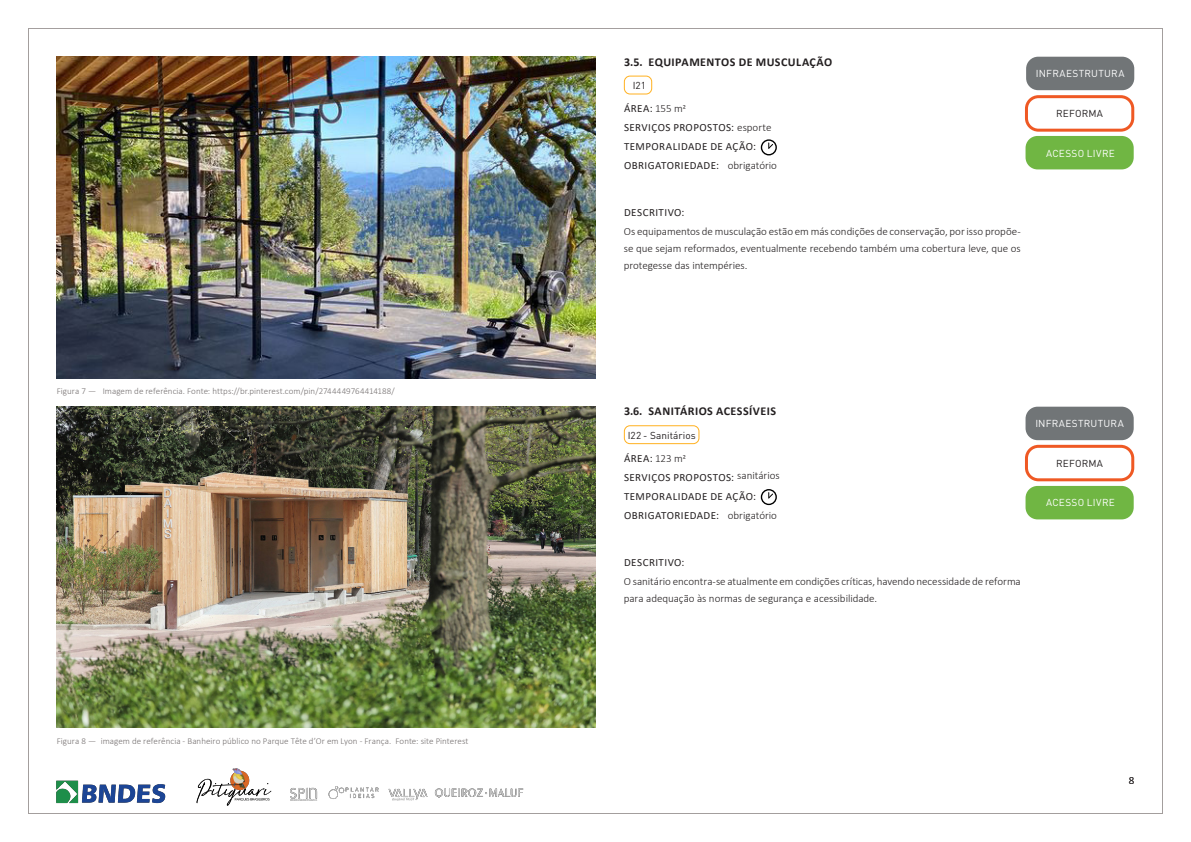
<style>
.page{position:relative;width:1191px;height:842px;background:#fff}
.page>*{position:absolute;margin:0;border:0;box-sizing:border-box;transform-origin:0 0}
.t1{font:700 12px "Calibri";letter-spacing:.04em;color:#231f20}
.CORPO_DE_TEXTO{font:300 11px/17px "Calibri";color:#231f20;text-align:justify}
.CORPO_DE_TEXTO-2{font:11px/18.9px "Calibri";letter-spacing:.04em;color:#231f20}
.LEGENDA_EM_DIAGRAMAS{font:10px "DIN Pro";letter-spacing:.03em;color:#fff}
.CORPO_DE_TEXTO-3{font:10px "DIN Pro";letter-spacing:.005em;color:#231f20}
.LEGENDA_EM_DIAGRAMAS-2{font:10px "DIN Pro";letter-spacing:.02em;color:#231f20}
.t2{font:300 9px "Calibri";letter-spacing:.005em;color:#767171}
.s1{font-weight:300}
</style>
<div class="page">
<img style="left:57px;top:768px;width:467px;height:38px">
<div style="left:1026px;top:57px;width:108px;height:33px;background:#717577;border-radius:12px"></div>
<div style="left:761px;top:139px;width:16px;height:16px;border:1px solid #000;border-radius:50%"></div>
<svg style="left:768px;top:143px;width:6px;height:6px"></svg>
<div style="left:1025px;top:95px;width:109px;height:37px;border:3px solid #ef5924;border-radius:12px"></div>
<div style="left:1025px;top:136px;width:108px;height:33px;background:#70b643;border-radius:12px"></div>
<div style="left:624px;top:76px;width:28px;height:18px;border:1px solid #ffb120;border-radius:6px"></div>
<img style="left:57px;top:57px;width:538px;height:321px">
<div style="left:761px;top:489px;width:16px;height:16px;border:1px solid #000;border-radius:50%"></div>
<svg style="left:768px;top:493px;width:5px;height:6px"></svg>
<img style="left:57px;top:406px;width:538px;height:322px">
<div style="left:624px;top:425px;width:75px;height:19px;border:1px solid #ffb120;border-radius:6px"></div>
<div style="left:1025px;top:486px;width:108px;height:33px;background:#70b643;border-radius:12px"></div>
<div style="left:1025px;top:407px;width:108px;height:33px;background:#717577;border-radius:12px"></div>
<div style="left:1025px;top:445px;width:109px;height:36px;border:3px solid #ef5924;border-radius:12px"></div>
<p class="t2" style="left:57px;top:386px;width:339px">Figura 7 — Imagem de referência. Fonte: https://br.pinterest.com/pin/2744449764414188/</p>
<p class="t2" style="left:57px;top:735px;width:413px">Figura 8 — imagem de referência - Banheiro público no Parque Tête d’Or em Lyon - França. Fonte: site Pinterest</p>
<p class="t1" style="left:624px;top:53px;width:210px">3.5. EQUIPAMENTOS DE MUSCULAÇÃO</p>
<p class="CORPO_DE_TEXTO-3" style="left:632px;top:78px;width:15px">I21</p>
<p class="CORPO_DE_TEXTO-2" style="left:624px;top:99px;width:63px">ÁREA: <span class="s1">155 m2</span></p>
<p class="CORPO_DE_TEXTO-2" style="left:624px;top:118px;width:149px">SERVIÇOS PROPOSTOS: <span class="s1">esporte<br></span>TEMPORALIDADE DE AÇÃO:</p>
<p class="CORPO_DE_TEXTO-2" style="left:624px;top:156px;width:97px">OBRIGATORIEDADE:</p>
<p class="CORPO_DE_TEXTO" style="left:728px;top:157px;width:51px">obrigatório</p>
<p class="CORPO_DE_TEXTO-2" style="left:624px;top:203px;width:62px">DESCRITIVO:</p>
<p class="CORPO_DE_TEXTO" style="left:624px;top:223px;width:398px">Os equipamentos de musculação estão em más condições de conservação, por isso propõe&shy;se que sejam reformados, eventualmente recebendo também uma cobertura leve, que os protegesse das intempéries.</p>
<p class="LEGENDA_EM_DIAGRAMAS" style="left:1036px;top:67px;width:90px">INFRAESTRUTURA</p>
<p class="LEGENDA_EM_DIAGRAMAS-2" style="left:1056px;top:107px;width:48px">REFORMA</p>
<p class="LEGENDA_EM_DIAGRAMAS" style="left:1046px;top:146px;width:70px">ACESSO LIVRE</p>
<p class="t1" style="left:624px;top:403px;width:154px">3.6. SANITÁRIOS ACESSÍVEIS</p>
<p class="CORPO_DE_TEXTO-3" style="left:628px;top:428px;width:70px">I22 - Sanitários</p>
<p class="CORPO_DE_TEXTO-2" style="left:624px;top:448px;width:63px">ÁREA: <span class="s1">123 m2</span></p>
<p class="CORPO_DE_TEXTO-2" style="left:624px;top:467px;width:112px">SERVIÇOS PROPOSTOS:</p>
<p class="CORPO_DE_TEXTO-2" style="left:624px;top:486px;width:133px">TEMPORALIDADE DE AÇÃO:</p>
<p class="CORPO_DE_TEXTO" style="left:728px;top:506px;width:51px">obrigatório</p>
<p class="CORPO_DE_TEXTO" style="left:737px;top:467px;width:44px">sanitários</p>
<p class="CORPO_DE_TEXTO-2" style="left:624px;top:505px;width:97px">OBRIGATORIEDADE:</p>
<p class="CORPO_DE_TEXTO-2" style="left:624px;top:552px;width:62px">DESCRITIVO:</p>
<p class="CORPO_DE_TEXTO" style="left:624px;top:572px;width:398px">O sanitário encontra-se atualmente em condições críticas, havendo necessidade de reforma para adequação às normas de segurança e acessibilidade.</p>
<p class="LEGENDA_EM_DIAGRAMAS" style="left:1035px;top:417px;width:90px">INFRAESTRUTURA</p>
<p class="LEGENDA_EM_DIAGRAMAS-2" style="left:1056px;top:456px;width:48px">REFORMA</p>
<p class="LEGENDA_EM_DIAGRAMAS" style="left:1046px;top:496px;width:70px">ACESSO LIVRE</p>
<p class="CORPO_DE_TEXTO" style="left:1128px;top:772px;width:7px">8</p>
</div>
